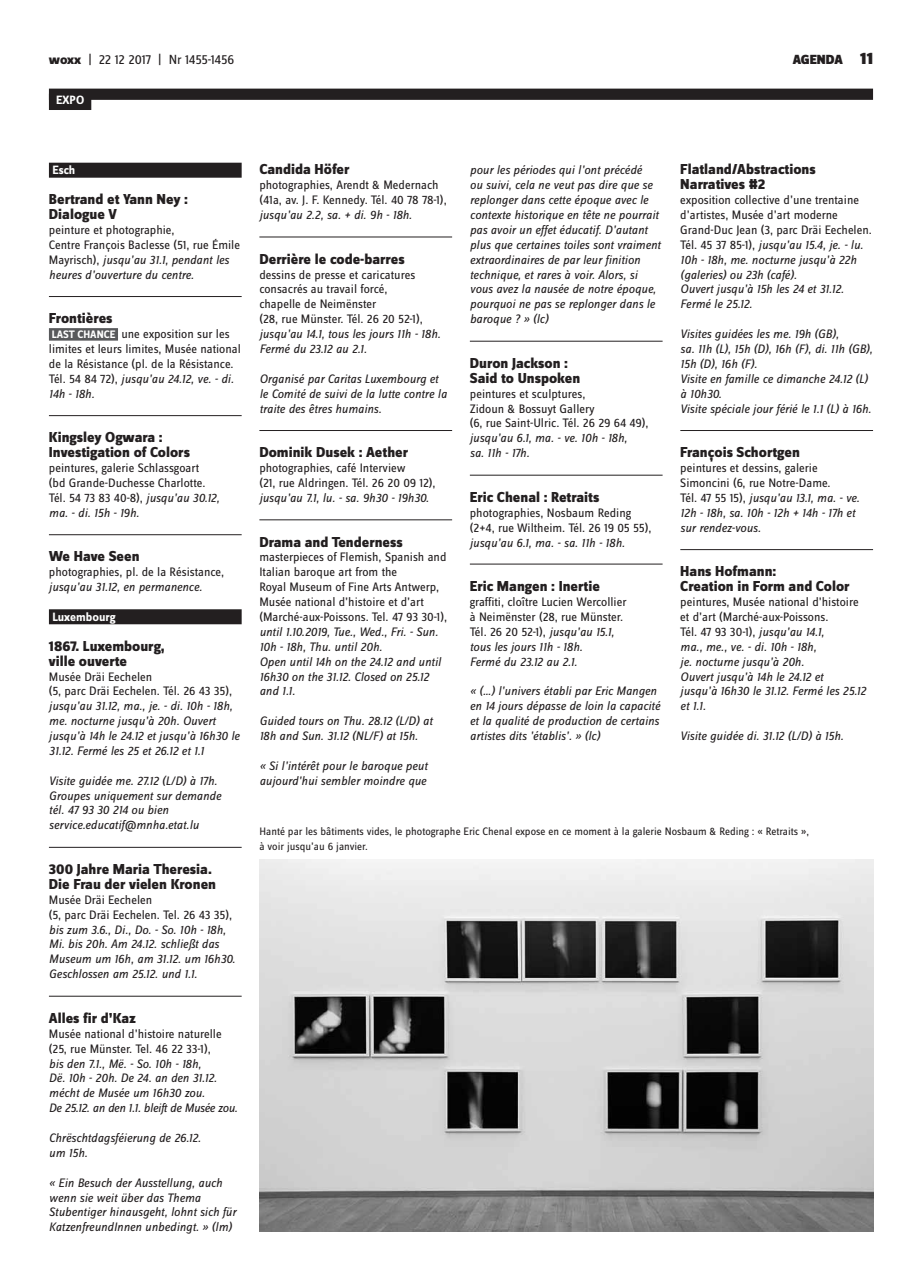
<style>
.page{position:relative;width:922px;height:1276px;background:#fff}
.page>*{position:absolute;margin:0;border:0;box-sizing:border-box;transform-origin:0 0}
.t1{font:800 15px/14.9px "Zine Sans Dis";color:#231f20}
.t2{font:13.75px "Zine Sans Dis";letter-spacing:-.015em;color:#231f20}
.t3{font:900 13.75px "Zine Sans Dis";color:#231f20}
.t4{font:italic 12.75px/14.9px "Zine Sans Dis";color:#231f20}
.t5{font:12.75px/14.9px "Zine Sans Dis";color:#231f20}
.t6{font:700 12.5px "Zine Sans Dis";color:#fff}
.t7{font:11.25px/14.9px "Zine Sans Dis";color:#231f20}
.s1{font-weight:800}
.s2{font-size:17.5px}
.s3{font-style:italic}
.s4{font-weight:700;font-size:11.25px;color:#fff}
.s5{font-style:normal}
</style>
<div class="page">
<div style="left:49px;top:163px;width:192px;height:15px;background:#231f20"></div>
<hr style="left:49px;top:296px;width:192px;height:1px;background:#231f20">
<div style="left:49px;top:328px;width:69px;height:13px;background:#58595b"></div>
<hr style="left:49px;top:415px;width:192px;height:1px;background:#231f20">
<hr style="left:49px;top:534px;width:192px;height:1px;background:#231f20">
<div style="left:49px;top:609px;width:192px;height:15px;background:#231f20"></div>
<hr style="left:49px;top:847px;width:192px;height:1px;background:#231f20">
<hr style="left:49px;top:996px;width:192px;height:1px;background:#231f20">
<div style="left:49px;top:89px;width:823px;height:11px;background:#231f20"></div>
<div style="left:49px;top:94px;width:42px;height:16px;background:#231f20"></div>
<hr style="left:259px;top:237px;width:193px;height:1px;background:#231f20">
<hr style="left:259px;top:430px;width:193px;height:1px;background:#231f20">
<hr style="left:259px;top:519px;width:193px;height:1px;background:#231f20">
<hr style="left:469px;top:341px;width:193px;height:1px;background:#231f20">
<hr style="left:469px;top:475px;width:193px;height:1px;background:#231f20">
<hr style="left:469px;top:564px;width:193px;height:1px;background:#231f20">
<hr style="left:680px;top:430px;width:192px;height:1px;background:#231f20">
<hr style="left:680px;top:549px;width:192px;height:1px;background:#231f20">
<img style="left:259px;top:859px;width:613px;height:372px">
<p class="t2" style="left:49px;top:53px;width:187px"><span class="s1">woxx</span> | 22 12 2017 | Nr 1455-1456</p>
<p class="t3" style="left:792px;top:53px;width:82px">AGENDA <span class="s2">11</span></p>
<p class="t6" style="left:56px;top:93px;width:30px">EXPO</p>
<p class="t6" style="left:52px;top:164px;width:24px">Esch</p>
<p class="t1" style="left:49px;top:193px;width:140px">Bertrand et Yann Ney :<br>Dialogue V</p>
<p class="t5" style="left:49px;top:223px;width:192px">peinture et photographie,<br>Centre François Baclesse (51, rue Émile Mayrisch), <span class="s3">jusqu’au 31.1, pendant les heures d’ouverture du centre.</span></p>
<p class="t1" style="left:49px;top:312px;width:65px">Frontières</p>
<p class="t5" style="left:49px;top:327px;width:193px"><span class="s4">LAST CHANCE</span> une exposition sur les limites et leurs limites, Musée national de la Résistance (pl. de la Résistance.<br>Tél. 54 84 72), <span class="s3">jusqu’au 24.12, ve. - di.<br>14h - 18h.</span></p>
<p class="t1" style="left:49px;top:431px;width:142px">Kingsley Ogwara :<br>Investigation of Colors</p>
<p class="t5" style="left:49px;top:461px;width:172px">peintures, galerie Schlassgoart<br>(bd Grande-Duchesse Charlotte.<br>Tél. 54 73 83 40-8), <span class="s3">jusqu’au 30.12, ma. - di. 15h - 19h.</span></p>
<p class="t1" style="left:49px;top:550px;width:92px">We Have Seen</p>
<p class="t5" style="left:49px;top:565px;width:177px">photographies, pl. de la Résistance,</p>
<p class="t4" style="left:49px;top:580px;width:155px">jusqu’au 31.12, en permanence.</p>
<p class="t6" style="left:52px;top:610px;width:65px">Luxembourg</p>
<p class="t1" style="left:49px;top:639px;width:117px">1867. Luxembourg, ville ouverte</p>
<p class="t5" style="left:49px;top:669px;width:185px">Musée Dräi Eechelen<br>(5, parc Dräi Eechelen. Tél. 26 43 35),</p>
<p class="t4" style="left:49px;top:699px;width:192px">jusqu’au 31.12, ma., je. - di. 10h - 18h, me. nocturne jusqu’à 20h. Ouvert jusqu’à 14h le 24.12 et jusqu’à 16h30 le 31.12. Fermé les 25 et 26.12 et 1.1</p>
<p class="t4" style="left:49px;top:773px;width:174px">Visite guidée me. 27.12 (L/D) à 17h.<br>Groupes uniquement sur demande tél. 47 93 30 214 ou bien service.educatif@mnha.etat.lu</p>
<p class="t1" style="left:49px;top:862px;width:169px">300 Jahre Maria Theresia.<br>Die Frau der vielen Kronen</p>
<p class="t5" style="left:49px;top:893px;width:185px">Musée Dräi Eechelen<br>(5, parc Dräi Eechelen. Tel. 26 43 35),</p>
<p class="t4" style="left:49px;top:922px;width:188px">bis zum 3.6., Di., Do. - So. 10h - 18h, Mi. bis 20h. Am 24.12. schließt das Museum um 16h, am 31.12. um 16h30.<br>Geschlossen am 25.12. und 1.1.</p>
<p class="t1" style="left:49px;top:1011px;width:89px">Alles fir d’Kaz</p>
<p class="t5" style="left:49px;top:1027px;width:174px">Musée national d’histoire naturelle (25, rue Münster. Tel. 46 22 33-1),</p>
<p class="t4" style="left:49px;top:1056px;width:190px">bis den 7.1., Më. - So. 10h - 18h,<br>Dë. 10h - 20h. De 24. an den 31.12. mécht de Musée um 16h30 zou.<br>De 25.12. an den 1.1. bleift de Musée zou.</p>
<p class="t4" style="left:49px;top:1130px;width:153px">Chrëschtdagsféierung de 26.12. um 15h.</p>
<p class="t4" style="left:49px;top:1175px;width:189px">« Ein Besuch der Ausstellung, auch wenn sie weit über das Thema Stubentiger hinausgeht, lohnt sich für KatzenfreundInnen unbedingt. » (lm)</p>
<p class="t1" style="left:259px;top:163px;width:92px">Candida Höfer</p>
<p class="t5" style="left:259px;top:178px;width:189px">photographies, Arendt &amp; Medernach (41a, av. J. F. Kennedy. Tél. 40 78 78-1),</p>
<p class="t4" style="left:259px;top:207px;width:154px">jusqu’au 2.2, sa. + di. 9h - 18h.</p>
<p class="t1" style="left:259px;top:252px;width:147px">Derrière le code-barres</p>
<p class="t5" style="left:259px;top:268px;width:165px">dessins de presse et caricatures consacrés au travail forcé, chapelle de Neimënster<br>(28, rue Münster. Tél. 26 20 52-1),</p>
<p class="t4" style="left:259px;top:327px;width:182px">jusqu’au 14.1, tous les jours 11h - 18h.<br>Fermé du 23.12 au 2.1.</p>
<p class="t4" style="left:259px;top:371px;width:189px">Organisé par Caritas Luxembourg et le Comité de suivi de la lutte contre la traite des êtres humains.</p>
<p class="t1" style="left:259px;top:446px;width:150px">Dominik Dusek : Aether</p>
<p class="t5" style="left:259px;top:461px;width:178px">photographies, café Interview<br>(21, rue Aldringen. Tél. 26 20 09 12),</p>
<p class="t4" style="left:259px;top:490px;width:171px">jusqu’au 7.1, lu. - sa. 9h30 - 19h30.</p>
<p class="t1" style="left:259px;top:535px;width:145px">Drama and Tenderness</p>
<p class="t5" style="left:259px;top:550px;width:189px">masterpieces of Flemish, Spanish and Italian baroque art from the<br>Royal Museum of Fine Arts Antwerp, Musée national d’histoire et d’art (Marché-aux-Poissons. Tel. 47 93 30-1),</p>
<p class="t4" style="left:259px;top:624px;width:183px">until 1.10.2019, Tue., Wed., Fri. - Sun.<br>10h - 18h, Thu. until 20h.<br>Open until 14h on the 24.12 and until<br>16h30 on the 31.12. Closed on 25.12 and 1.1.</p>
<p class="t4" style="left:259px;top:713px;width:174px">Guided tours on Thu. 28.12 (L/D) at<br>18h and Sun. 31.12 (NL/F) at 15h.</p>
<p class="t4" style="left:259px;top:758px;width:169px">« Si l’intérêt pour le baroque peut aujourd’hui sembler moindre que</p>
<p class="t4" style="left:469px;top:163px;width:192px">pour les périodes qui l’ont précédé<br>ou suivi, cela ne veut pas dire que se replonger dans cette époque avec le contexte historique en tête ne pourrait pas avoir un effet éducatif. D’autant plus que certaines toiles sont vraiment extraordinaires de par leur finition technique, et rares à voir. Alors, si vous avez la nausée de notre époque, pourquoi ne pas se replonger dans le baroque ? » (lc)</p>
<p class="t1" style="left:469px;top:356px;width:112px">Duron Jackson :<br>Said to Unspoken</p>
<p class="t5" style="left:469px;top:387px;width:180px">peintures et sculptures,<br>Zidoun &amp; Bossuyt Gallery<br>(6, rue Saint-Ulric. Tél. 26 29 64 49),</p>
<p class="t4" style="left:469px;top:431px;width:159px">jusqu’au 6.1, ma. - ve. 10h - 18h, sa. 11h - 17h.</p>
<p class="t1" style="left:469px;top:490px;width:131px">Eric Chenal : Retraits</p>
<p class="t5" style="left:469px;top:506px;width:183px">photographies, Nosbaum Reding (2+4, rue Wiltheim. Tél. 26 19 05 55),</p>
<p class="t4" style="left:469px;top:535px;width:156px">jusqu’au 6.1, ma. - sa. 11h - 18h.</p>
<p class="t1" style="left:469px;top:580px;width:132px">Eric Mangen : Inertie</p>
<p class="t5" style="left:469px;top:595px;width:158px">graffiti, cloître Lucien Wercollier à Neimënster (28, rue Münster.<br>Tél. 26 20 52-1), <span class="s3">jusqu’au 15.1, tous les jours 11h - 18h.<br>Fermé du 23.12 au 2.1.</span></p>
<p class="t4" style="left:469px;top:684px;width:192px">« (…) l’univers établi par Eric Mangen en 14 jours dépasse de loin la capacité et la qualité de production de certains artistes dits ’établis’. » (lc)</p>
<p class="t1" style="left:680px;top:163px;width:137px">Flatland/Abstractions<br>Narratives #2</p>
<p class="t4" style="left:680px;top:193px;width:193px"><span class="s5">exposition collective d’une trentaine d’artistes, Musée d’art moderne<br>Grand-Duc Jean (3, parc Dräi Eechelen.<br>Tél. 45 37 85-1),</span> jusqu’au 15.4, je. - lu.<br>10h - 18h, me. nocturne jusqu’à 22h (galeries) ou 23h (café).<br>Ouvert jusqu’à 15h les 24 et 31.12.<br>Fermé le 25.12.</p>
<p class="t4" style="left:680px;top:326px;width:194px">Visites guidées les me. 19h (GB),<br>sa. 11h (L), 15h (D), 16h (F), di. 11h (GB),<br>15h (D), 16h (F).<br>Visite en famille ce dimanche 24.12 (L) à 10h30.<br>Visite spéciale jour férié le 1.1 (L) à 16h.</p>
<p class="t1" style="left:680px;top:446px;width:121px">François Schortgen</p>
<p class="t5" style="left:680px;top:461px;width:181px">peintures et dessins, galerie<br>Simoncini (6, rue Notre-Dame.<br>Tél. 47 55 15), <span class="s3">jusqu’au 13.1, ma. - ve.<br>12h - 18h, sa. 10h - 12h + 14h - 17h et sur rendez-vous.</span></p>
<p class="t1" style="left:680px;top:565px;width:171px">Hans Hofmann:<br>Creation in Form and Color</p>
<p class="t4" style="left:680px;top:594px;width:187px"><span class="s5">peintures, Musée national d’histoire et d’art (Marché-aux-Poissons.<br>Tél. 47 93 30-1),</span> jusqu’au 14.1,<br>ma., me., ve. - di. 10h - 18h,<br>je. nocturne jusqu’à 20h.<br>Ouvert jusqu’à 14h le 24.12 et<br>jusqu’à 16h30 le 31.12. Fermé les 25.12 et 1.1.</p>
<p class="t4" style="left:680px;top:728px;width:165px">Visite guidée di. 31.12 (L/D) à 15h.</p>
<p class="t7" style="left:259px;top:824px;width:551px">Hanté par les bâtiments vides, le photographe Eric Chenal expose en ce moment à la galerie Nosbaum &amp; Reding : « Retraits », à voir jusqu’au 6 janvier.</p>
</div>
